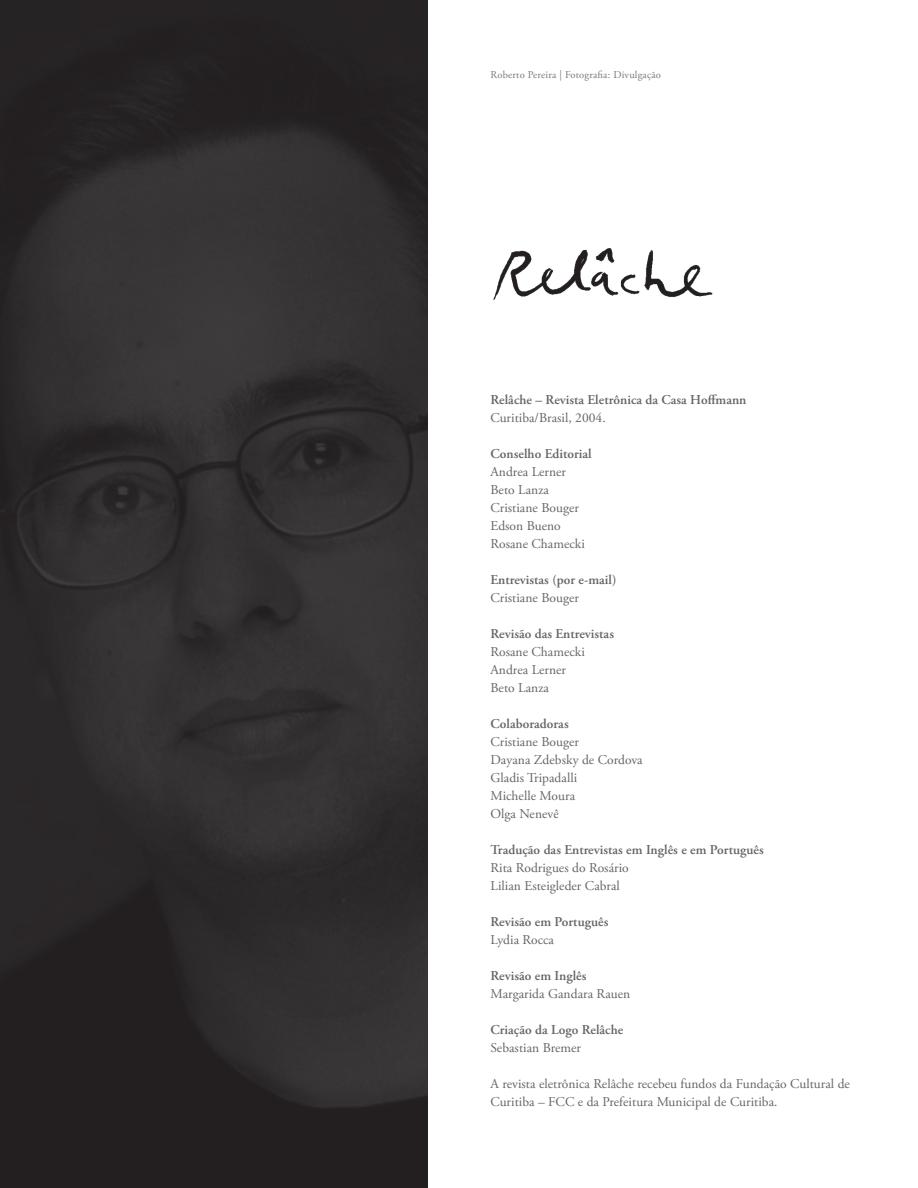
<style>
.page{position:relative;width:918px;height:1188px;background:#fff}
.page>*{position:absolute;margin:0;border:0;box-sizing:border-box;transform-origin:0 0}
.t1{font:13.5px/18px "Adobe Garamond Pro";letter-spacing:.005em;color:#676564}
.t2{font:600 13.5px "Adobe Garamond Pro";letter-spacing:.005em;color:#676564}
.t3{font:10.5px "Adobe Garamond Pro";letter-spacing:.02em;color:#787878}
</style>
<div class="page">
<div style="left:0;top:0;width:428px;height:1188px;background:linear-gradient(to bottom,#312e2f,#2c292a)"></div>
<img style="left:493px;top:248px;width:220px;height:52px">
<p class="t3" style="left:490px;top:68px;width:172px">Roberto Pereira | Fotografia: Divulgação</p>
<p class="t2" style="left:490px;top:392px;width:258px">Relâche – Revista Eletrônica da Casa Hoffmann</p>
<p class="t1" style="left:490px;top:409px;width:117px">Curitiba/Brasil, 2004.</p>
<p class="t2" style="left:490px;top:446px;width:103px">Conselho Editorial</p>
<p class="t1" style="left:490px;top:463px;width:96px">Andrea Lerner<br>Beto Lanza<br>Cristiane Bouger<br>Edson Bueno<br>Rosane Chamecki</p>
<p class="t2" style="left:490px;top:572px;width:127px">Entrevistas (por e-mail)</p>
<p class="t1" style="left:490px;top:589px;width:90px">Cristiane Bouger</p>
<p class="t2" style="left:490px;top:626px;width:125px">Revisão das Entrevistas</p>
<p class="t1" style="left:490px;top:643px;width:96px">Rosane Chamecki<br>Andrea Lerner<br>Beto Lanza</p>
<p class="t2" style="left:490px;top:716px;width:80px">Colaboradoras</p>
<p class="t1" style="left:490px;top:733px;width:154px">Cristiane Bouger<br>Dayana Zdebsky de Cordova<br>Gladis Tripadalli<br>Michelle Moura<br>Olga Nenevê</p>
<p class="t2" style="left:490px;top:842px;width:275px">Tradução das Entrevistas em Inglês e em Português</p>
<p class="t1" style="left:490px;top:859px;width:140px">Rita Rodrigues do Rosário<br>Lilian Esteigleder Cabral</p>
<p class="t2" style="left:490px;top:914px;width:119px">Revisão em Português</p>
<p class="t1" style="left:490px;top:931px;width:65px">Lydia Rocca</p>
<p class="t2" style="left:490px;top:968px;width:97px">Revisão em Inglês</p>
<p class="t1" style="left:490px;top:985px;width:141px">Margarida Gandara Rauen</p>
<p class="t2" style="left:490px;top:1022px;width:134px">Criação da Logo Relâche</p>
<p class="t1" style="left:490px;top:1039px;width:92px">Sebastian Bremer</p>
<p class="t1" style="left:490px;top:1075px;width:361px">A revista eletrônica Relâche recebeu fundos da Fundação Cultural de<br>Curitiba – FCC e da Prefeitura Municipal de Curitiba.</p>
</div>
